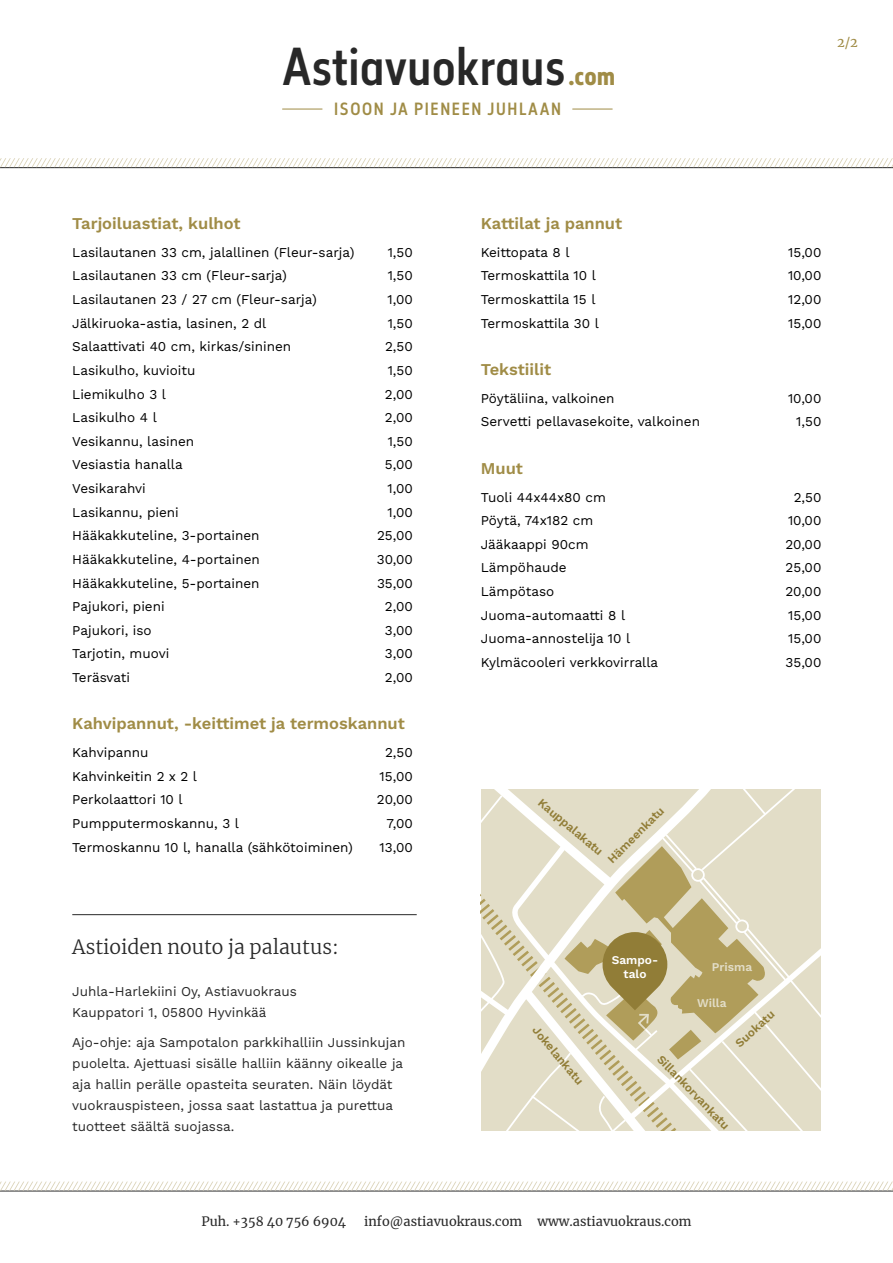
<style>
.page{position:relative;width:893px;height:1263px;background:#fff}
.page>*{position:absolute;margin:0;border:0;box-sizing:border-box;transform-origin:0 0}
.t1{font:500 49.95px "Elysio";color:#282828}
.t2{font:300 19.5px "Merriweather";color:#282828}
.t3{font:16.5px "Work Sans";color:#a08c46}
.t4{font:500 16.5px "Elysio";letter-spacing:.1em;color:#a08c46}
.t5{font:13.5px "Work Sans";color:#000}
.t6{font:13.5px/21px "Work Sans";color:#282828}
.t7{font:12.75px "Merriweather";color:#282828}
.t8{font:12.75px "Merriweather";color:#a08c46}
.t9{font:11.85px "Work Sans";color:#917d37}
.t10{font:11.85px "Work Sans";color:#e2ddc7}
.t11{font:11.85px/13.5px "Work Sans";color:#fff;text-align:center}
.s1{font-weight:700;font-size:24.9px;color:#a08c46}
</style>
<div class="page">
<hr style="left:0;top:1191px;width:893px;height:1px;background:#282828">
<svg style="left:0;top:1181px;width:893px;height:10px"></svg>
<hr style="left:283px;top:109px;width:39px;height:1px;background:#a08c46">
<hr style="left:573px;top:109px;width:39px;height:1px;background:#a08c46">
<svg style="left:0;top:158px;width:893px;height:10px"></svg>
<svg style="left:481px;top:790px;width:340px;height:341px;background:#dcd5bb"></svg>
<hr style="left:72px;top:914px;width:345px;height:1px;background:#282828">
<h1 class="t1" style="left:282px;top:32px;width:335px">Astiavuokraus<span class="s1">.com</span></h1>
<p class="t4" style="left:334px;top:97px;width:228px">ISOON JA PIENEEN JUHLAAN</p>
<p class="t8" style="left:837px;top:34px;width:22px">2/2</p>
<p class="t3" style="left:72px;top:211px;width:170px">Tarjoiluastiat, kulhot</p>
<p class="t5" style="left:72px;top:242px;width:284px">Lasilautanen 33 cm, jalallinen (Fleur-sarja)</p>
<p class="t5" style="left:388px;top:242px;width:27px">1,50</p>
<p class="t5" style="left:72px;top:266px;width:216px">Lasilautanen 33 cm (Fleur-sarja)</p>
<p class="t5" style="left:388px;top:266px;width:27px">1,50</p>
<p class="t5" style="left:72px;top:289px;width:246px">Lasilautanen 23 / 27 cm (Fleur-sarja)</p>
<p class="t5" style="left:387px;top:289px;width:27px">1,00</p>
<p class="t5" style="left:72px;top:313px;width:196px">Jälkiruoka-astia, lasinen, 2 dl</p>
<p class="t5" style="left:388px;top:313px;width:27px">1,50</p>
<p class="t5" style="left:72px;top:336px;width:220px">Salaattivati 40 cm, kirkas/sininen</p>
<p class="t5" style="left:385px;top:336px;width:29px">2,50</p>
<p class="t5" style="left:72px;top:360px;width:125px">Lasikulho, kuvioitu</p>
<p class="t5" style="left:388px;top:360px;width:27px">1,50</p>
<p class="t5" style="left:72px;top:384px;width:95px">Liemikulho 3 l</p>
<p class="t5" style="left:385px;top:384px;width:29px">2,00</p>
<p class="t5" style="left:72px;top:407px;width:86px">Lasikulho 4 l</p>
<p class="t5" style="left:385px;top:407px;width:29px">2,00</p>
<p class="t5" style="left:72px;top:431px;width:123px">Vesikannu, lasinen</p>
<p class="t5" style="left:388px;top:431px;width:27px">1,50</p>
<p class="t5" style="left:72px;top:455px;width:112px">Vesiastia hanalla</p>
<p class="t5" style="left:385px;top:455px;width:29px">5,00</p>
<p class="t5" style="left:72px;top:478px;width:75px">Vesikarahvi</p>
<p class="t5" style="left:387px;top:478px;width:27px">1,00</p>
<p class="t5" style="left:72px;top:502px;width:108px">Lasikannu, pieni</p>
<p class="t5" style="left:387px;top:502px;width:27px">1,00</p>
<p class="t5" style="left:72px;top:525px;width:189px">Hääkakkuteline, 3-portainen</p>
<p class="t5" style="left:377px;top:525px;width:37px">25,00</p>
<p class="t5" style="left:72px;top:549px;width:189px">Hääkakkuteline, 4-portainen</p>
<p class="t5" style="left:377px;top:549px;width:38px">30,00</p>
<p class="t5" style="left:72px;top:573px;width:189px">Hääkakkuteline, 5-portainen</p>
<p class="t5" style="left:377px;top:573px;width:37px">35,00</p>
<p class="t5" style="left:72px;top:596px;width:94px">Pajukori, pieni</p>
<p class="t5" style="left:385px;top:596px;width:29px">2,00</p>
<p class="t5" style="left:72px;top:620px;width:81px">Pajukori, iso</p>
<p class="t5" style="left:385px;top:620px;width:29px">3,00</p>
<p class="t5" style="left:72px;top:644px;width:99px">Tarjotin, muovi</p>
<p class="t5" style="left:385px;top:644px;width:29px">3,00</p>
<p class="t5" style="left:72px;top:667px;width:59px">Teräsvati</p>
<p class="t5" style="left:385px;top:667px;width:29px">2,00</p>
<p class="t3" style="left:72px;top:711px;width:334px">Kahvipannut, -keittimet ja termoskannut</p>
<p class="t5" style="left:72px;top:742px;width:78px">Kahvipannu</p>
<p class="t5" style="left:385px;top:742px;width:29px">2,50</p>
<p class="t5" style="left:72px;top:766px;width:126px">Kahvinkeitin 2 x 2 l</p>
<p class="t5" style="left:380px;top:766px;width:35px">15,00</p>
<p class="t5" style="left:72px;top:790px;width:112px">Perkolaattori 10 l</p>
<p class="t5" style="left:377px;top:790px;width:38px">20,00</p>
<p class="t5" style="left:72px;top:813px;width:168px">Pumpputermoskannu, 3 l</p>
<p class="t5" style="left:386px;top:813px;width:28px">7,00</p>
<p class="t5" style="left:72px;top:837px;width:282px">Termoskannu 10 l, hanalla (sähkötoiminen)</p>
<p class="t5" style="left:380px;top:837px;width:35px">13,00</p>
<h2 class="t2" style="left:72px;top:933px;width:268px">Astioiden nouto ja palautus:</h2>
<p class="t6" style="left:72px;top:980px;width:226px">Juhla-Harlekiini Oy, Astiavuokraus<br>Kauppatori 1, 05800 Hyvinkää</p>
<p class="t6" style="left:72px;top:1031px;width:335px">Ajo-ohje: aja Sampotalon parkkihalliin Jussinkujan puolelta. Ajettuasi sisälle halliin käänny oikealle ja aja hallin perälle opasteita seuraten. Näin löydät vuokrauspisteen, jossa saat lastattua ja purettua tuotteet säältä suojassa.</p>
<p class="t3" style="left:481px;top:211px;width:143px">Kattilat ja pannut</p>
<p class="t5" style="left:481px;top:242px;width:90px">Keittopata 8 l</p>
<p class="t5" style="left:788px;top:242px;width:35px">15,00</p>
<p class="t5" style="left:481px;top:266px;width:117px">Termoskattila 10 l</p>
<p class="t5" style="left:788px;top:266px;width:35px">10,00</p>
<p class="t5" style="left:481px;top:289px;width:116px">Termoskattila 15 l</p>
<p class="t5" style="left:788px;top:289px;width:35px">12,00</p>
<p class="t5" style="left:481px;top:313px;width:120px">Termoskattila 30 l</p>
<p class="t5" style="left:788px;top:313px;width:35px">15,00</p>
<p class="t3" style="left:481px;top:357px;width:72px">Tekstiilit</p>
<p class="t5" style="left:481px;top:388px;width:135px">Pöytäliina, valkoinen</p>
<p class="t5" style="left:788px;top:388px;width:35px">10,00</p>
<p class="t5" style="left:481px;top:412px;width:221px">Servetti pellavasekoite, valkoinen</p>
<p class="t5" style="left:796px;top:412px;width:27px">1,50</p>
<p class="t3" style="left:481px;top:455px;width:44px">Muut</p>
<p class="t5" style="left:481px;top:487px;width:127px">Tuoli 44x44x80 cm</p>
<p class="t5" style="left:794px;top:487px;width:29px">2,50</p>
<p class="t5" style="left:481px;top:510px;width:114px">Pöytä, 74x182 cm</p>
<p class="t5" style="left:788px;top:510px;width:35px">10,00</p>
<p class="t5" style="left:481px;top:534px;width:109px">Jääkaappi 90cm</p>
<p class="t5" style="left:785px;top:534px;width:38px">20,00</p>
<p class="t5" style="left:481px;top:558px;width:87px">Lämpöhaude</p>
<p class="t5" style="left:786px;top:558px;width:37px">25,00</p>
<p class="t5" style="left:481px;top:581px;width:75px">Lämpötaso</p>
<p class="t5" style="left:785px;top:581px;width:38px">20,00</p>
<p class="t5" style="left:481px;top:605px;width:146px">Juoma-automaatti 8 l</p>
<p class="t5" style="left:788px;top:605px;width:35px">15,00</p>
<p class="t5" style="left:481px;top:628px;width:151px">Juoma-annostelija 10 l</p>
<p class="t5" style="left:788px;top:628px;width:35px">15,00</p>
<p class="t5" style="left:481px;top:652px;width:179px">Kylmäcooleri verkkovirralla</p>
<p class="t5" style="left:786px;top:652px;width:37px">35,00</p>
<p class="t9" style="left:546px;top:794px;width:82px;rotate:40deg">Kauppalakatu</p>
<p class="t9" style="left:603px;top:855px;width:75px;rotate:-45deg">Hämeenkatu</p>
<p class="t11" style="left:612px;top:953px;width:48px">Sampo&shy;talo</p>
<p class="t10" style="left:712px;top:958px;width:42px">Prisma</p>
<p class="t10" style="left:697px;top:994px;width:31px">Willa</p>
<p class="t9" style="left:542px;top:1022px;width:74px;rotate:50deg">Jokelankatu</p>
<p class="t9" style="left:731px;top:1038px;width:50px;rotate:-42deg">Suokatu</p>
<p class="t9" style="left:666px;top:1050px;width:100px;rotate:46deg">Sillankorvankatu</p>
<p class="t7" style="left:201px;top:1213px;width:146px">Puh. +358 40 756 6904</p>
<p class="t7" style="left:364px;top:1213px;width:329px">info@astiavuokraus.com www.astiavuokraus.com</p>
</div>
